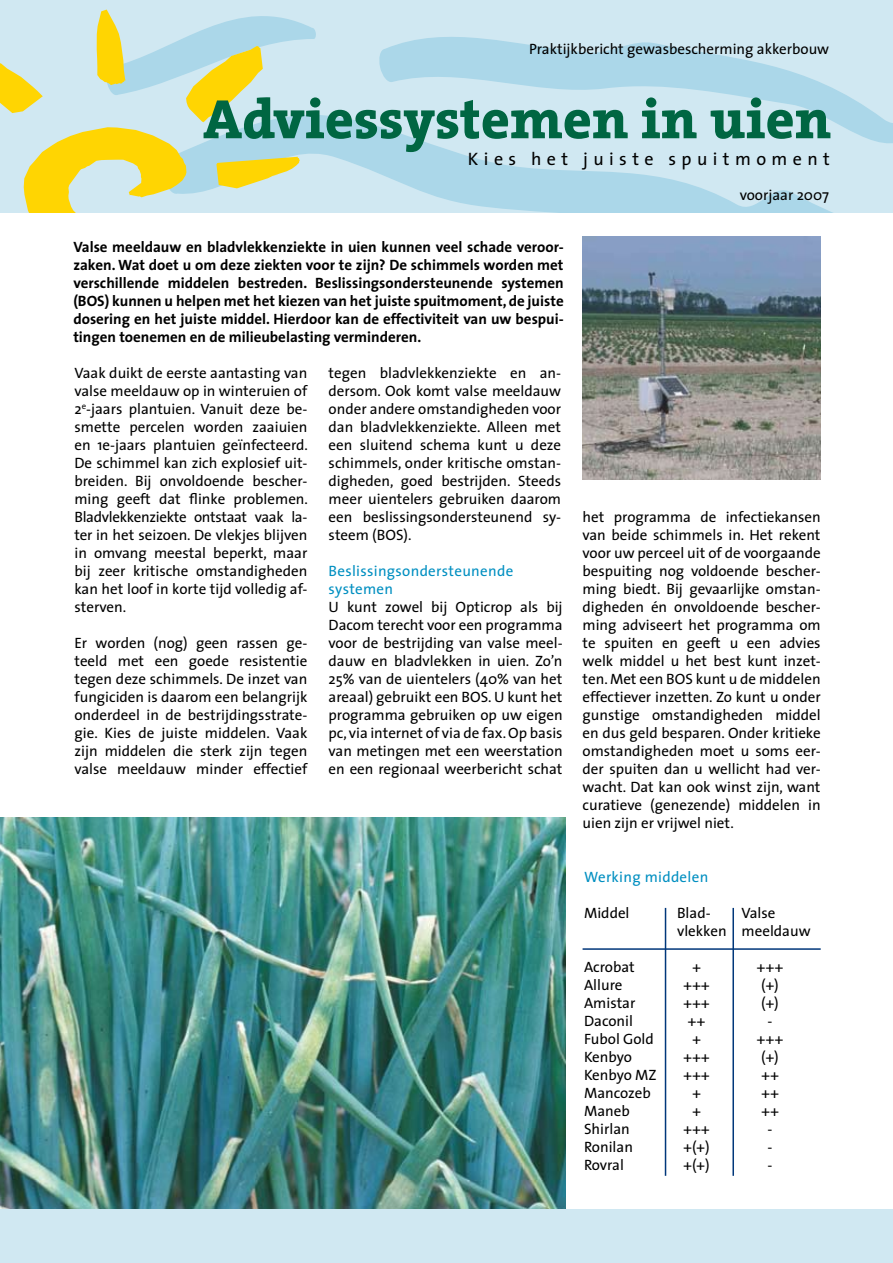
<style>
.page{position:relative;width:893px;height:1263px;background:#fff}
.page>*{position:absolute;margin:0;border:0;box-sizing:border-box;transform-origin:0 0}
.t1{font:800 55.95px "The Serif";color:#006642}
.t2{font:18px "The Sans";letter-spacing:.3em;color:#000}
.t3{font:15px/18px "The Sans";color:#000;text-align:justify}
.t4{font:700 15px/18px "The Sans";color:#000;text-align:justify}
.t5{font:15px/18px "The Sans";letter-spacing:.02em;color:#008fc1}
</style>
<div class="page">
<img style="left:0;top:817px;width:566px;height:393px">
<div style="left:0;top:0;width:893px;height:213px;background:#d0e8f2"></div>
<svg style="left:316px;top:115px;width:517px;height:98px;fill:#abd7e9"></svg>
<svg style="left:378px;top:37px;width:515px;height:134px"></svg>
<svg style="left:0;top:9px;width:316px;height:204px"></svg>
<div style="left:0;top:1210px;width:893px;height:53px;background:#d0e8f2"></div>
<img style="left:583px;top:236px;width:238px;height:243px">
<hr style="left:583px;top:948px;width:238px;height:2px;background:#00377a">
<hr style="left:665px;top:908px;width:1px;height:268px;background:#00377a">
<hr style="left:732px;top:908px;width:2px;height:268px;background:#00377a">
<p class="t3" style="left:529px;top:39px;width:302px">Praktijkbericht gewasbescherming akkerbouw</p>
<h1 class="t1" style="left:203px;top:72px;width:630px">Adviessystemen in uien</h1>
<p class="t2" style="left:468px;top:143px;width:363px">Kies het juiste spuitmoment</p>
<p class="t4" style="left:73px;top:238px;width:492px">Valse meeldauw en bladvlekkenziekte in uien kunnen veel schade veroor&shy;zaken. Wat doet u om deze ziekten voor te zijn? De schimmels worden met verschillende middelen bestreden. Beslissingsondersteunende systemen (BOS) kunnen u helpen met het kiezen van het juiste spuitmoment, de juiste dosering en het juiste middel. Hierdoor kan de effectiviteit van uw bespui&shy;tingen toenemen en de milieubelasting verminderen.</p>
<p class="t3" style="left:74px;top:363px;width:235px;text-align:left">Vaak duikt de eerste aantasting van valse meeldauw op in winteruien of 2<sup>e</sup>-jaars plantuien. Vanuit deze be&shy;smette percelen worden zaaiuien en 1e-jaars plantuien geïnfecteerd.<br>De schimmel kan zich explosief uit&shy;breiden. Bij onvoldoende bescher&shy;ming geeft dat flinke problemen.<br>Bladvlekkenziekte ontstaat vaak la&shy;ter in het seizoen. De vlekjes blijven in omvang meestal beperkt, maar bij zeer kritische omstandigheden kan het loof in korte tijd volledig af&shy;sterven.</p>
<p class="t3" style="left:74px;top:633px;width:234px">Er worden (nog) geen rassen ge&shy;teeld met een goede resistentie tegen deze schimmels. De inzet van fungiciden is daarom een belangrijk onderdeel in de bestrijdingsstrate&shy;gie. Kies de juiste middelen. Vaak zijn middelen die sterk zijn tegen valse meeldauw minder effectief</p>
<p class="t3" style="left:329px;top:363px;width:234px">tegen bladvlekkenziekte en an&shy;dersom. Ook komt valse meeldauw onder andere omstandigheden voor dan bladvlekkenziekte. Alleen met een sluitend schema kunt u deze schimmels, onder kritische omstan&shy;digheden, goed bestrijden. Steeds meer uientelers gebruiken daarom een beslissingsondersteunend sy&shy;steem (BOS).</p>
<p class="t5" style="left:329px;top:561px;width:186px">Beslissingsondersteunende systemen</p>
<p class="t3" style="left:329px;top:597px;width:236px">U kunt zowel bij Opticrop als bij Dacom terecht voor een programma voor de bestrijding van valse meel&shy;dauw en bladvlekken in uien. Zo’n 25% van de uientelers (40% van het areaal) gebruikt een BOS. U kunt het programma gebruiken op uw eigen pc, via internet of via de fax. Op basis van metingen met een weerstation en een regionaal weerbericht schat</p>
<p class="t3" style="left:740px;top:186px;width:91px">voorjaar 2007</p>
<p class="t3" style="left:583px;top:507px;width:240px">het programma de infectiekansen van beide schimmels in. Het rekent voor uw perceel uit of de voorgaande bespuiting nog voldoende bescher&shy;ming biedt. Bij gevaarlijke omstan&shy;digheden én onvoldoende bescher&shy;ming adviseert het programma om te spuiten en geeft u een advies welk middel u het best kunt inzet&shy;ten. Met een BOS kunt u de middelen effectiever inzetten. Zo kunt u onder gun-stige omstandigheden middel en dus geld besparen. Onder kritieke omstandigheden moet u soms eer&shy;der spuiten dan u wellicht had ver&shy;wacht. Dat kan ook winst zijn, want curatieve (genezende) middelen in uien zijn er vrijwel niet.</p>
<p class="t5" style="left:584px;top:867px;width:126px">Werking middelen</p>
<p class="t3" style="left:584px;top:903px;width:47px">Middel</p>
<p class="t3" style="left:677px;top:903px;width:35px">Blad-</p>
<p class="t3" style="left:677px;top:903px;width:135px;text-indent:64px">Valse vlekken meeldauw</p>
<p class="t3" style="left:584px;top:957px;width:52px">Acrobat</p>
<p class="t3" style="left:692px;top:957px;width:10px">+</p>
<p class="t3" style="left:757px;top:957px;width:28px">+++</p>
<p class="t3" style="left:584px;top:975px;width:40px">Allure</p>
<p class="t3" style="left:683px;top:975px;width:28px">+++</p>
<p class="t3" style="left:761px;top:975px;width:19px">(+)</p>
<p class="t3" style="left:584px;top:993px;width:53px">Amistar</p>
<p class="t3" style="left:683px;top:993px;width:28px">+++</p>
<p class="t3" style="left:761px;top:993px;width:19px">(+)</p>
<p class="t3" style="left:584px;top:1011px;width:50px">Daconil</p>
<p class="t3" style="left:688px;top:1011px;width:19px">++</p>
<p class="t3" style="left:768px;top:1011px;width:6px">-</p>
<p class="t3" style="left:584px;top:1029px;width:71px">Fubol Gold</p>
<p class="t3" style="left:692px;top:1029px;width:10px">+</p>
<p class="t3" style="left:757px;top:1029px;width:28px">+++</p>
<p class="t3" style="left:584px;top:1047px;width:49px">Kenbyo</p>
<p class="t3" style="left:683px;top:1047px;width:28px">+++</p>
<p class="t3" style="left:761px;top:1047px;width:19px">(+)</p>
<p class="t3" style="left:584px;top:1065px;width:74px">Kenbyo MZ</p>
<p class="t3" style="left:683px;top:1065px;width:28px">+++</p>
<p class="t3" style="left:761px;top:1065px;width:19px">++</p>
<p class="t3" style="left:584px;top:1083px;width:68px">Mancozeb</p>
<p class="t3" style="left:692px;top:1083px;width:10px">+</p>
<p class="t3" style="left:761px;top:1083px;width:19px">++</p>
<p class="t3" style="left:584px;top:1101px;width:47px">Maneb</p>
<p class="t3" style="left:692px;top:1101px;width:10px">+</p>
<p class="t3" style="left:761px;top:1101px;width:19px">++</p>
<p class="t3" style="left:584px;top:1119px;width:47px">Shirlan</p>
<p class="t3" style="left:683px;top:1119px;width:28px">+++</p>
<p class="t3" style="left:768px;top:1119px;width:6px">-</p>
<p class="t3" style="left:584px;top:1137px;width:50px">Ronilan</p>
<p class="t3" style="left:684px;top:1137px;width:27px">+(+)</p>
<p class="t3" style="left:768px;top:1137px;width:6px">-</p>
<p class="t3" style="left:584px;top:1155px;width:41px">Rovral</p>
<p class="t3" style="left:684px;top:1155px;width:27px">+(+)</p>
<p class="t3" style="left:768px;top:1155px;width:6px">-</p>
</div>
